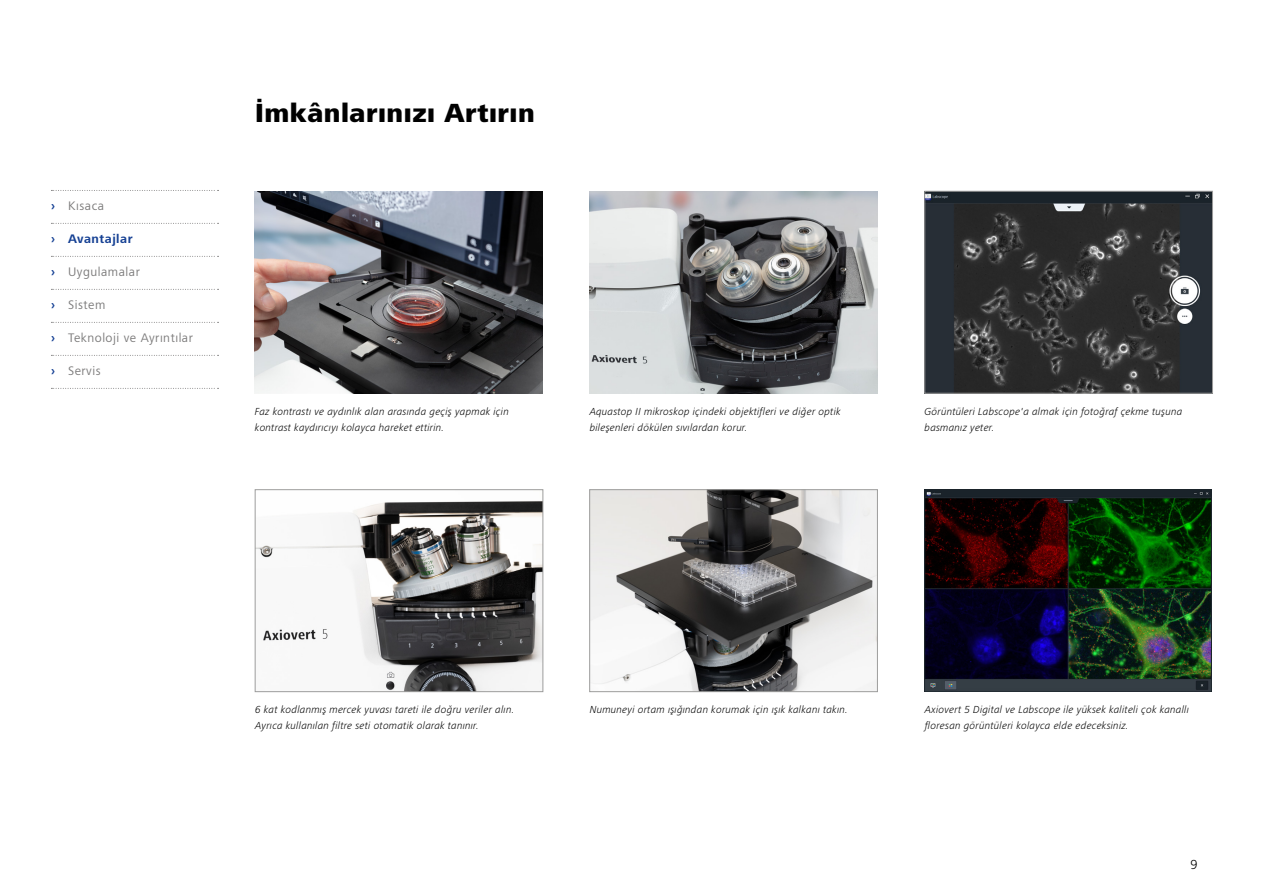
<style>
.page{position:relative;width:1263px;height:893px;background:#fff}
.page>*{position:absolute;margin:0;border:0;box-sizing:border-box;transform-origin:0 0}
.Headline_bold{font:800 27px "ZEISS Frutiger Next W1 G";letter-spacing:.02em;color:#000}
.t1{font:300 13.5px "ZEISS Frutiger Next W1 G";color:#000}
.t2{font:12.75px "ZEISS Frutiger Next W1 G";letter-spacing:.04em;color:#7c7b7b}
.t3{font:700 12.75px "ZEISS Frutiger Next W1 G";letter-spacing:.04em;color:#164194}
.Caption_Light_Italic{font:italic 300 10.5px/16.5px "ZEISS Frutiger Next W1 G";letter-spacing:.02em;color:#000}
.s1{font-weight:700;color:#164194}
</style>
<div class="page">
<img style="left:926px;top:193px;width:285px;height:198px">
<div style="left:924px;top:191px;width:289px;height:202px;border:1px solid #9d9d9c"></div>
<img style="left:591px;top:491px;width:285px;height:199px">
<div style="left:589px;top:489px;width:289px;height:203px;border:1px solid #9d9d9c"></div>
<img style="left:255px;top:191px;width:288px;height:202px">
<img style="left:590px;top:191px;width:287px;height:202px">
<img style="left:257px;top:501px;width:284px;height:189px">
<div style="left:255px;top:489px;width:288px;height:203px;border:1px solid #9d9d9c"></div>
<img style="left:924px;top:490px;width:288px;height:202px">
<svg style="left:51px;top:190px;width:168px;height:1px"></svg>
<svg style="left:51px;top:223px;width:168px;height:1px"></svg>
<svg style="left:51px;top:256px;width:168px;height:1px"></svg>
<svg style="left:51px;top:289px;width:168px;height:1px"></svg>
<svg style="left:51px;top:322px;width:168px;height:1px"></svg>
<svg style="left:51px;top:355px;width:168px;height:1px"></svg>
<svg style="left:51px;top:388px;width:168px;height:1px"></svg>
<p class="t2" style="left:51px;top:197px;width:55px"><span class="s1">›</span> Kısaca</p>
<p class="t3" style="left:51px;top:230px;width:83px">› Avantajlar</p>
<p class="t2" style="left:51px;top:263px;width:90px"><span class="s1">›</span> Uygulamalar</p>
<p class="t2" style="left:51px;top:296px;width:56px"><span class="s1">›</span> Sistem</p>
<p class="t2" style="left:51px;top:329px;width:143px"><span class="s1">›</span> Teknoloji ve Ayrıntılar</p>
<p class="t2" style="left:51px;top:362px;width:51px"><span class="s1">›</span> Servis</p>
<p class="Headline_bold" style="left:255px;top:93px;width:281px">İmkânlarınızı Artırın</p>
<p class="Caption_Light_Italic" style="left:255px;top:403px;width:255px">Faz kontrastı ve aydınlık alan arasında geçiş yapmak için kontrast kaydırıcıyı kolayca hareket ettirin.</p>
<p class="Caption_Light_Italic" style="left:590px;top:403px;width:252px">Aquastop II mikroskop içindeki objektifleri ve diğer optik bileşenleri dökülen sıvılardan korur.</p>
<p class="Caption_Light_Italic" style="left:924px;top:403px;width:259px">Görüntüleri Labscope'a almak için fotoğraf çekme tuşuna basmanız yeter.</p>
<p class="Caption_Light_Italic" style="left:255px;top:701px;width:261px">6 kat kodlanmış mercek yuvası tareti ile doğru veriler alın.<br>Ayrıca kullanılan filtre seti otomatik olarak tanınır.</p>
<p class="Caption_Light_Italic" style="left:590px;top:701px;width:260px">Numuneyi ortam ışığından korumak için ışık kalkanı takın.</p>
<p class="Caption_Light_Italic" style="left:925px;top:701px;width:266px">Axiovert 5 Digital ve Labscope ile yüksek kaliteli çok kanallı floresan görüntüleri kolayca elde edeceksiniz.</p>
<p class="t1" style="left:1190px;top:855px;width:9px">9</p>
</div>
